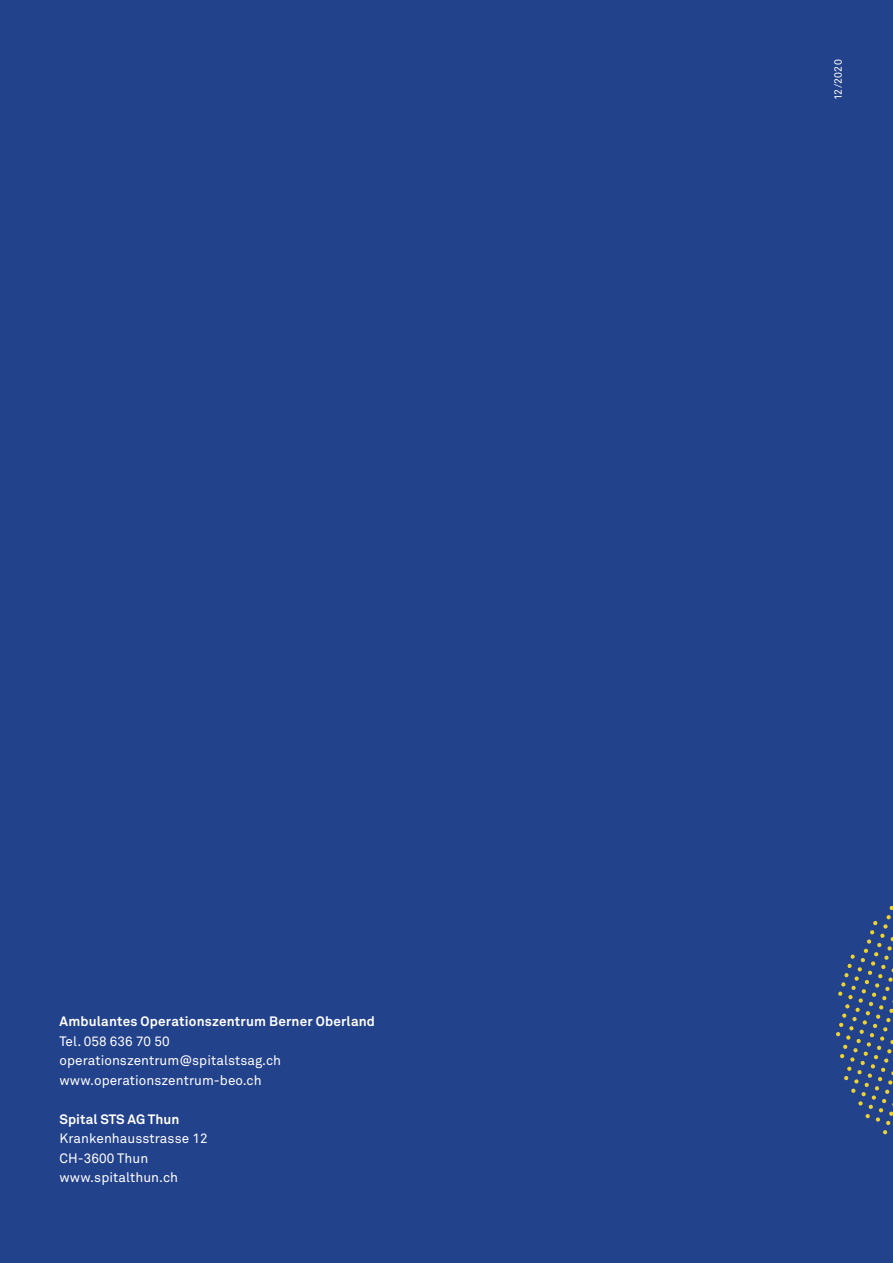
<style>
.page{position:relative;width:893px;height:1263px;background:#23428c}
.page>*{position:absolute;margin:0;border:0;box-sizing:border-box;transform-origin:0 0}
.t1{font:13.5px/19.5px "Akkurat";letter-spacing:.005em;color:#fff}
.t2{font:700 13.5px "Akkurat";letter-spacing:.015em;color:#fff}
.t3{font:10.5px "Akkurat";letter-spacing:.025em;color:#fff}
</style>
<div class="page">
<svg style="left:836px;top:905px;width:57px;height:230px"></svg>
<p class="t2" style="left:60px;top:1013px;width:317px">Ambulantes Operationszentrum Berner Oberland</p>
<p class="t1" style="left:60px;top:1031px;width:223px">Tel. 058 636 70 50 operationszentrum@spitalstsag.ch www.operationszentrum-beo.ch</p>
<p class="t2" style="left:60px;top:1110px;width:122px">Spital STS AG Thun</p>
<p class="t1" style="left:60px;top:1129px;width:150px">Krankenhausstrasse 12<br>CH-3600 Thun www.spitalthun.ch</p>
<p class="t3" style="left:832px;top:100px;width:42px;rotate:-90deg">12/2020</p>
</div>
